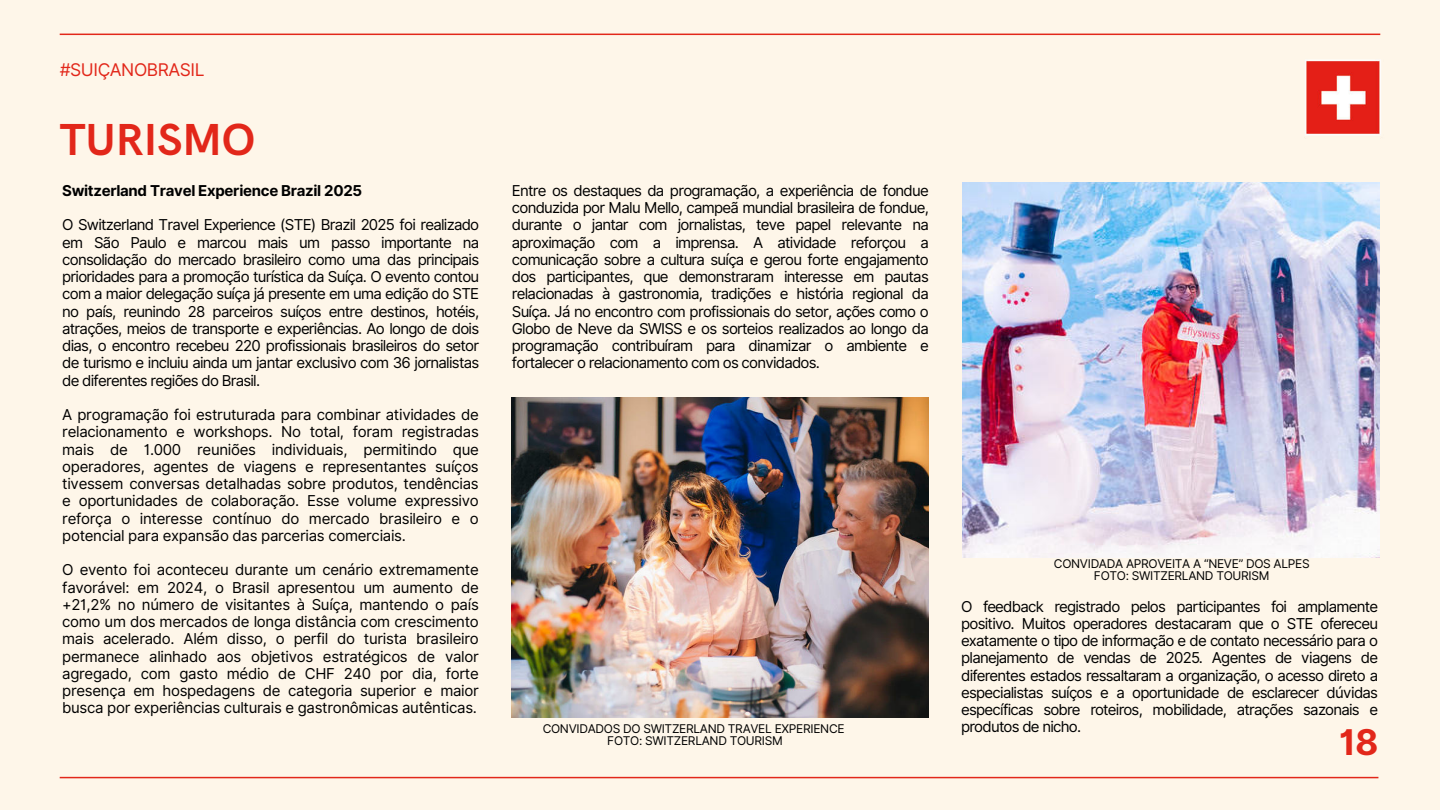
<style>
.page{position:relative;width:1440px;height:810px;background:#fef6e9}
.page>*{position:absolute;margin:0;border:0;box-sizing:border-box;transform-origin:0 0}
.t1{font:700 45px "HK Grotesk";color:#e2271a}
.t2{font:700 35.5px "Inter";color:#e2271a}
.t3{font:17.5px "Inter";letter-spacing:-.025em;color:#e2271a}
.t4{font:15px/17.2px "Inter";letter-spacing:-.05em;color:#000;text-align:justify}
.t5{font:700 15px "Inter";letter-spacing:-.02em;color:#000}
.t6{font:12px/12px "Inter";letter-spacing:-.025em;color:#000;text-align:center}
</style>
<div class="page">
<hr style="left:60px;top:777px;width:1318px;height:1px;background:#e2271a">
<hr style="left:60px;top:34px;width:1320px;height:1px;background:#e2271a">
<img style="left:1305px;top:59px;width:76px;height:76px">
<img style="left:962px;top:182px;width:418px;height:375px">
<img style="left:512px;top:397px;width:416px;height:320px">
<p class="t3" style="left:60px;top:57px;width:146px">#SUIÇANOBRASIL</p>
<h1 class="t1" style="left:60px;top:106px;width:197px">TURISMO</h1>
<p class="t5" style="left:62px;top:180px;width:301px">Switzerland Travel Experience Brazil 2025</p>
<p class="t4" style="left:62px;top:217px;width:419px">O Switzerland Travel Experience (STE) Brazil 2025 foi realizado em São Paulo e marcou mais um passo importante na consolidação do mercado brasileiro como uma das principais prioridades para a promoção turística da Suíça. O evento contou com a maior delegação suíça já presente em uma edição do STE no país, reunindo 28 parceiros suíços entre destinos, hotéis, atrações, meios de transporte e experiências. Ao longo de dois dias, o encontro recebeu 220 profissionais brasileiros do setor de turismo e incluiu ainda um jantar exclusivo com 36 jornalistas de diferentes regiões do Brasil.</p>
<p class="t4" style="left:62px;top:406px;width:418px">A programação foi estruturada para combinar atividades de relacionamento e workshops. No total, foram registradas mais de 1.000 reuniões individuais, permitindo que operadores, agentes de viagens e representantes suíços tivessem conversas detalhadas sobre produtos, tendências e oportunidades de colaboração. Esse volume expressivo reforça o interesse contínuo do mercado brasileiro e o potencial para expansão das parcerias comerciais.</p>
<p class="t4" style="left:62px;top:562px;width:418px">O evento foi aconteceu durante um cenário extremamente favorável: em 2024, o Brasil apresentou um aumento de +21,2% no número de visitantes à Suíça, mantendo o país como um dos mercados de longa distância com crescimento mais acelerado. Além disso, o perfil do turista brasileiro permanece alinhado aos objetivos estratégicos de valor agregado, com gasto médio de CHF 240 por dia, forte presença em hospedagens de categoria superior e maior busca por experiências culturais e gastronômicas autênticas.</p>
<p class="t4" style="left:512px;top:182px;width:419px">Entre os destaques da programação, a experiência de fondue conduzida por Malu Mello, campeã mundial brasileira de fondue, durante o jantar com jornalistas, teve papel relevante na aproximação com a imprensa. A atividade reforçou a comunicação sobre a cultura suíça e gerou forte engajamento dos participantes, que demonstraram interesse em pautas relacionadas à gastronomia, tradições e história regional da Suíça. Já no encontro com profissionais do setor, ações como o Globo de Neve da SWISS e os sorteios realizados ao longo da programação contribuíram para dinamizar o ambiente e fortalecer o relacionamento com os convidados.</p>
<p class="t6" style="left:1054px;top:558px;width:257px">CONVIDADA APROVEITA A “NEVE” DOS ALPES<br>FOTO: SWITZERLAND TOURISM</p>
<p class="t4" style="left:961px;top:598px;width:419px">O feedback registrado pelos participantes foi amplamente positivo. Muitos operadores destacaram que o STE ofereceu exatamente o tipo de informação e de contato necessário para o planejamento de vendas de 2025. Agentes de viagens de diferentes estados ressaltaram a organização, o acesso direto a especialistas suíços e a oportunidade de esclarecer dúvidas específicas sobre roteiros, mobilidade, atrações sazonais e</p>
<p class="t6" style="left:543px;top:723px;width:303px">CONVIDADOS DO SWITZERLAND TRAVEL EXPERIENCE</p>
<p class="t4" style="left:961px;top:718px;width:122px">produtos de nicho.</p>
<p class="t6" style="left:607px;top:735px;width:177px">FOTO: SWITZERLAND TOURISM</p>
<h2 class="t2" style="left:1339px;top:716px;width:41px">18</h2>
</div>
